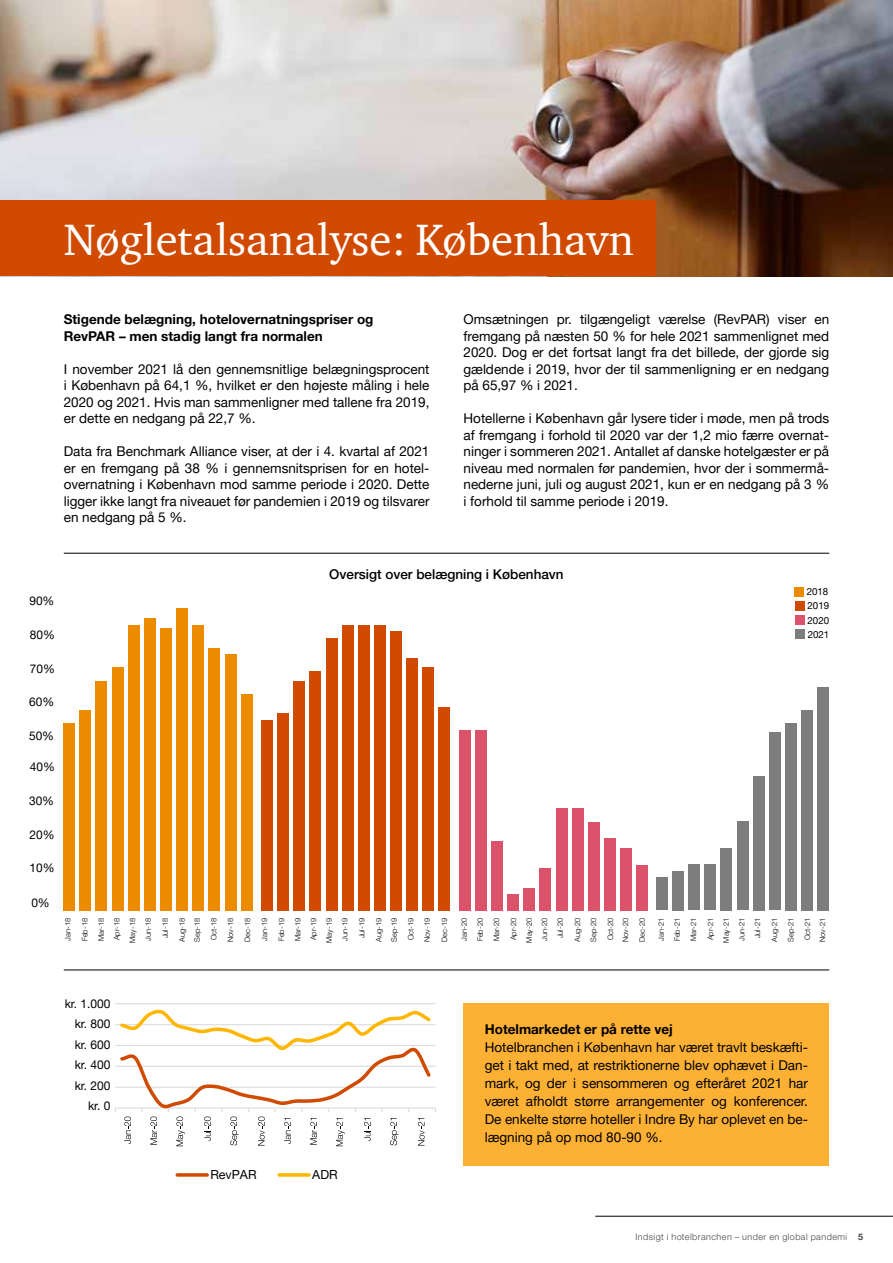
<style>
.page{position:relative;width:893px;height:1263px;background:#fff}
.page>*{position:absolute;margin:0;border:0;box-sizing:border-box;transform-origin:0 0}
.t1{font:45px "ITC Charter Com";color:#fff}
.t2{font:13.5px/16.5px "Helvetica Neue LT Pro";color:#000;text-align:justify}
.t3{font:700 13.5px/16.5px "Helvetica Neue LT Pro";color:#000}
.t4{font:500 13.5px "Helvetica Neue LT Pro";color:#000}
.t5{font:12.45px "Helvetica Neue LT Pro";color:#000}
.t6{font:12px/20.4px "Helvetica Neue LT Pro";color:#000;text-align:right}
.t7{font:11.85px "Helvetica Neue LT Pro";color:#000}
.t8{font:9.75px/14.2px "Helvetica Neue LT Pro";color:#000;text-align:justify}
.t9{font:300 9px "Helvetica Neue LT Pro";letter-spacing:.05em;color:#464646}
.t10{font:300 7.5px/15.8px "Helvetica Neue LT Pro";color:#000}
.s1{font-weight:700}
</style>
<div class="page">
<hr style="left:595px;top:1216px;width:298px;height:1px;background:#000">
<img style="left:0;top:0;width:893px;height:276px">
<div style="left:463px;top:1003px;width:366px;height:163px;background:#fcb134"></div>
<div style="left:0;top:200px;width:655px;height:76px;background:#d04a02"></div>
<hr style="left:64px;top:969px;width:765px;height:1px;background:#000">
<hr style="left:64px;top:553px;width:765px;height:1px;background:#000">
<div style="left:63px;top:723px;width:12px;height:188px;background:#eb8c00"></div>
<div style="left:79px;top:710px;width:12px;height:201px;background:#eb8c00"></div>
<div style="left:95px;top:681px;width:12px;height:230px;background:#eb8c00"></div>
<div style="left:112px;top:667px;width:12px;height:244px;background:#eb8c00"></div>
<div style="left:128px;top:625px;width:12px;height:286px;background:#eb8c00"></div>
<div style="left:144px;top:618px;width:12px;height:293px;background:#eb8c00"></div>
<div style="left:160px;top:628px;width:12px;height:283px;background:#eb8c00"></div>
<div style="left:176px;top:608px;width:12px;height:303px;background:#eb8c00"></div>
<div style="left:192px;top:625px;width:12px;height:286px;background:#eb8c00"></div>
<div style="left:209px;top:648px;width:11px;height:263px;background:#eb8c00"></div>
<div style="left:225px;top:654px;width:12px;height:257px;background:#eb8c00"></div>
<div style="left:241px;top:694px;width:12px;height:217px;background:#eb8c00"></div>
<div style="left:261px;top:720px;width:12px;height:191px;background:#d04a02"></div>
<div style="left:277px;top:713px;width:12px;height:198px;background:#d04a02"></div>
<div style="left:293px;top:681px;width:12px;height:230px;background:#d04a02"></div>
<div style="left:309px;top:671px;width:12px;height:240px;background:#d04a02"></div>
<div style="left:326px;top:638px;width:11px;height:273px;background:#d04a02"></div>
<div style="left:342px;top:625px;width:11px;height:286px;background:#d04a02"></div>
<div style="left:358px;top:625px;width:11px;height:286px;background:#d04a02"></div>
<div style="left:374px;top:625px;width:12px;height:286px;background:#d04a02"></div>
<div style="left:390px;top:631px;width:12px;height:280px;background:#d04a02"></div>
<div style="left:406px;top:658px;width:12px;height:253px;background:#d04a02"></div>
<div style="left:422px;top:667px;width:12px;height:244px;background:#d04a02"></div>
<div style="left:438px;top:707px;width:12px;height:204px;background:#d04a02"></div>
<div style="left:459px;top:730px;width:11px;height:181px;background:#db536a"></div>
<div style="left:475px;top:730px;width:12px;height:181px;background:#db536a"></div>
<div style="left:491px;top:841px;width:12px;height:70px;background:#db536a"></div>
<div style="left:507px;top:894px;width:12px;height:17px;background:#db536a"></div>
<div style="left:523px;top:888px;width:12px;height:23px;background:#db536a"></div>
<div style="left:539px;top:868px;width:12px;height:43px;background:#db536a"></div>
<div style="left:555px;top:808px;width:12px;height:103px;background:#db536a"></div>
<div style="left:572px;top:808px;width:11px;height:103px;background:#db536a"></div>
<div style="left:588px;top:822px;width:12px;height:89px;background:#db536a"></div>
<div style="left:604px;top:838px;width:12px;height:73px;background:#db536a"></div>
<div style="left:620px;top:848px;width:12px;height:63px;background:#db536a"></div>
<div style="left:636px;top:865px;width:12px;height:46px;background:#db536a"></div>
<div style="left:656px;top:877px;width:12px;height:33px;background:#7d7d7d"></div>
<div style="left:672px;top:871px;width:12px;height:39px;background:#7d7d7d"></div>
<div style="left:688px;top:864px;width:12px;height:46px;background:#7d7d7d"></div>
<div style="left:704px;top:864px;width:12px;height:46px;background:#7d7d7d"></div>
<div style="left:720px;top:848px;width:12px;height:62px;background:#7d7d7d"></div>
<div style="left:737px;top:822px;width:11px;height:88px;background:#7d7d7d"></div>
<div style="left:753px;top:776px;width:12px;height:134px;background:#7d7d7d"></div>
<div style="left:769px;top:732px;width:12px;height:178px;background:#7d7d7d"></div>
<div style="left:785px;top:723px;width:12px;height:187px;background:#7d7d7d"></div>
<div style="left:801px;top:710px;width:12px;height:200px;background:#7d7d7d"></div>
<div style="left:817px;top:687px;width:12px;height:223px;background:#7d7d7d"></div>
<div style="left:794px;top:587px;width:10px;height:9px;background:#eb8c00"></div>
<div style="left:795px;top:601px;width:10px;height:9px;background:#d04a02"></div>
<div style="left:795px;top:615px;width:9px;height:10px;background:#db536a"></div>
<div style="left:795px;top:630px;width:10px;height:9px;background:#7d7d7d"></div>
<hr style="left:115px;top:1003px;width:320px;height:1px;background:#dcddde">
<svg style="left:115px;top:1009px;width:321px;height:137px"></svg>
<svg style="left:177px;top:1173px;width:30px;height:4px"></svg>
<svg style="left:279px;top:1173px;width:30px;height:4px"></svg>
<h1 class="t1" style="left:64px;top:212px;width:572px">Nøgletalsanalyse: København</h1>
<p class="t3" style="left:64px;top:311px;width:311px">Stigende belægning, hotelovernatningspriser og<br>RevPAR – men stadig langt fra normalen</p>
<p class="t2" style="left:64px;top:360px;width:367px">I november 2021 lå den gennemsnitlige belægningsprocent i København på 64,1 %, hvilket er den højeste måling i hele 2020 og 2021. Hvis man sammenligner med tallene fra 2019, er dette en nedgang på 22,7 %.</p>
<p class="t2" style="left:64px;top:443px;width:367px">Data fra Benchmark Alliance viser, at der i 4. kvartal af 2021 er en fremgang på 38 % i gennemsnitsprisen for en hotel&shy;overnatning i København mod samme periode i 2020. Dette ligger ikke langt fra niveauet før pandemien i 2019 og tilsvarer en nedgang på 5 %.</p>
<p class="t2" style="left:463px;top:311px;width:367px">Omsætningen pr. tilgængeligt værelse (RevPAR) viser en fremgang på næsten 50 % for hele 2021 sammenlignet med 2020. Dog er det fortsat langt fra det billede, der gjorde sig gældende i 2019, hvor der til sammenligning er en nedgang på 65,97 % i 2021.</p>
<p class="t2" style="left:463px;top:410px;width:367px">Hotellerne i København går lysere tider i møde, men på trods af fremgang i forhold til 2020 var der 1,2 mio færre overnat&shy;ninger i sommeren 2021. Antallet af danske hotelgæster er på niveau med normalen før pandemien, hvor der i sommermå&shy;nederne juni, juli og august 2021, kun er en nedgang på 3 % i forhold til samme periode i 2019.</p>
<p class="t7" style="left:29px;top:593px;width:27px">90%</p>
<p class="t7" style="left:30px;top:627px;width:27px">80%</p>
<p class="t7" style="left:30px;top:661px;width:27px">70%</p>
<p class="t7" style="left:29px;top:695px;width:27px">60%</p>
<p class="t7" style="left:29px;top:728px;width:27px">50%</p>
<p class="t7" style="left:30px;top:760px;width:27px">40%</p>
<p class="t7" style="left:29px;top:793px;width:27px">30%</p>
<p class="t7" style="left:30px;top:827px;width:27px">20%</p>
<p class="t7" style="left:30px;top:861px;width:27px">10%</p>
<p class="t7" style="left:31px;top:895px;width:20px">0%</p>
<p class="t4" style="left:329px;top:566px;width:236px">Oversigt over belægning i København</p>
<p class="t8" style="left:807px;top:584px;width:24px">2018<br>2019<br>2020<br>2021</p>
<p class="t10" style="left:60px;top:940px;width:24px;rotate:-90deg">Jan-18</p>
<p class="t10" style="left:77px;top:943px;width:26px;text-align:center;rotate:-90deg">Feb-18<br>Mar-18<br>Apr-18<br>May-18<br>Jun-18</p>
<p class="t10" style="left:157px;top:938px;width:22px;rotate:-90deg">Jul-18</p>
<p class="t10" style="left:174px;top:942px;width:26px;line-height:15px;rotate:-90deg">Aug-18<br>Sep-18</p>
<p class="t10" style="left:206px;top:940px;width:24px;rotate:-90deg">Oct-18</p>
<p class="t10" style="left:223px;top:942px;width:26px;rotate:-90deg">Nov-18</p>
<p class="t10" style="left:239px;top:942px;width:25px;rotate:-90deg">Dec-18</p>
<p class="t10" style="left:257px;top:940px;width:24px;rotate:-90deg">Jan-19</p>
<p class="t10" style="left:274px;top:943px;width:26px;text-align:center;rotate:-90deg">Feb-19<br>Mar-19<br>Apr-19<br>May-19<br>Jun-19</p>
<p class="t10" style="left:354px;top:938px;width:22px;rotate:-90deg">Jul-19</p>
<p class="t10" style="left:371px;top:942px;width:26px;line-height:15.3px;rotate:-90deg">Aug-19<br>Sep-19</p>
<p class="t10" style="left:403px;top:940px;width:24px;rotate:-90deg">Oct-19</p>
<p class="t10" style="left:419px;top:942px;width:26px;rotate:-90deg">Nov-19</p>
<p class="t10" style="left:436px;top:942px;width:25px;rotate:-90deg">Dec-19</p>
<p class="t10" style="left:456px;top:941px;width:25px;line-height:16.2px;text-align:justify;rotate:-90deg">Jan-20<br>Feb-20<br>Mar-20</p>
<p class="t10" style="left:505px;top:943px;width:26px;text-align:center;rotate:-90deg">Apr-20<br>May-20<br>Jun-20<br>Jul-20</p>
<p class="t10" style="left:569px;top:942px;width:26px;line-height:16.2px;rotate:-90deg">Aug-20<br>Sep-20</p>
<p class="t10" style="left:603px;top:942px;width:26px;line-height:15px;rotate:-90deg">Oct-20<br>Nov-20</p>
<p class="t10" style="left:634px;top:942px;width:25px;rotate:-90deg">Dec-20</p>
<p class="t10" style="left:653px;top:941px;width:25px;line-height:16.2px;text-align:justify;rotate:-90deg">Jan-21<br>Feb-21<br>Mar-21</p>
<p class="t10" style="left:702px;top:943px;width:26px;text-align:center;rotate:-90deg">Apr-21<br>May-21<br>Jun-21<br>Jul-21</p>
<p class="t10" style="left:766px;top:942px;width:26px;line-height:16.2px;rotate:-90deg">Aug-21<br>Sep-21</p>
<p class="t10" style="left:799px;top:942px;width:26px;line-height:15.3px;rotate:-90deg">Oct-21<br>Nov-21</p>
<p class="t6" style="left:65px;top:993px;width:47px">kr. 1.000 kr. 800 kr. 600 kr. 400 kr. 200 kr. 0</p>
<p class="t5" style="left:210px;top:1167px;width:48px">RevPAR</p>
<p class="t5" style="left:312px;top:1167px;width:27px">ADR</p>
<p class="t3" style="left:485px;top:1021px;width:190px">Hotelmarkedet er på rette vej</p>
<p class="t2" style="left:485px;top:1038px;width:325px;line-height:18px">Hotelbranchen i København har været travlt beskæfti&shy;get i takt med, at restriktionerne blev ophævet i Dan&shy;mark, og der i sensommeren og efteråret 2021 har været afholdt større arrangementer og konferencer.<br>De enkelte større hoteller i Indre By har oplevet en be&shy;lægning på op mod 80-90 %.</p>
<p class="t9" style="left:635px;top:1231px;width:229px">Indsigt i hotelbranchen – under en global pandemi <span class="s1">5</span></p>
</div>
